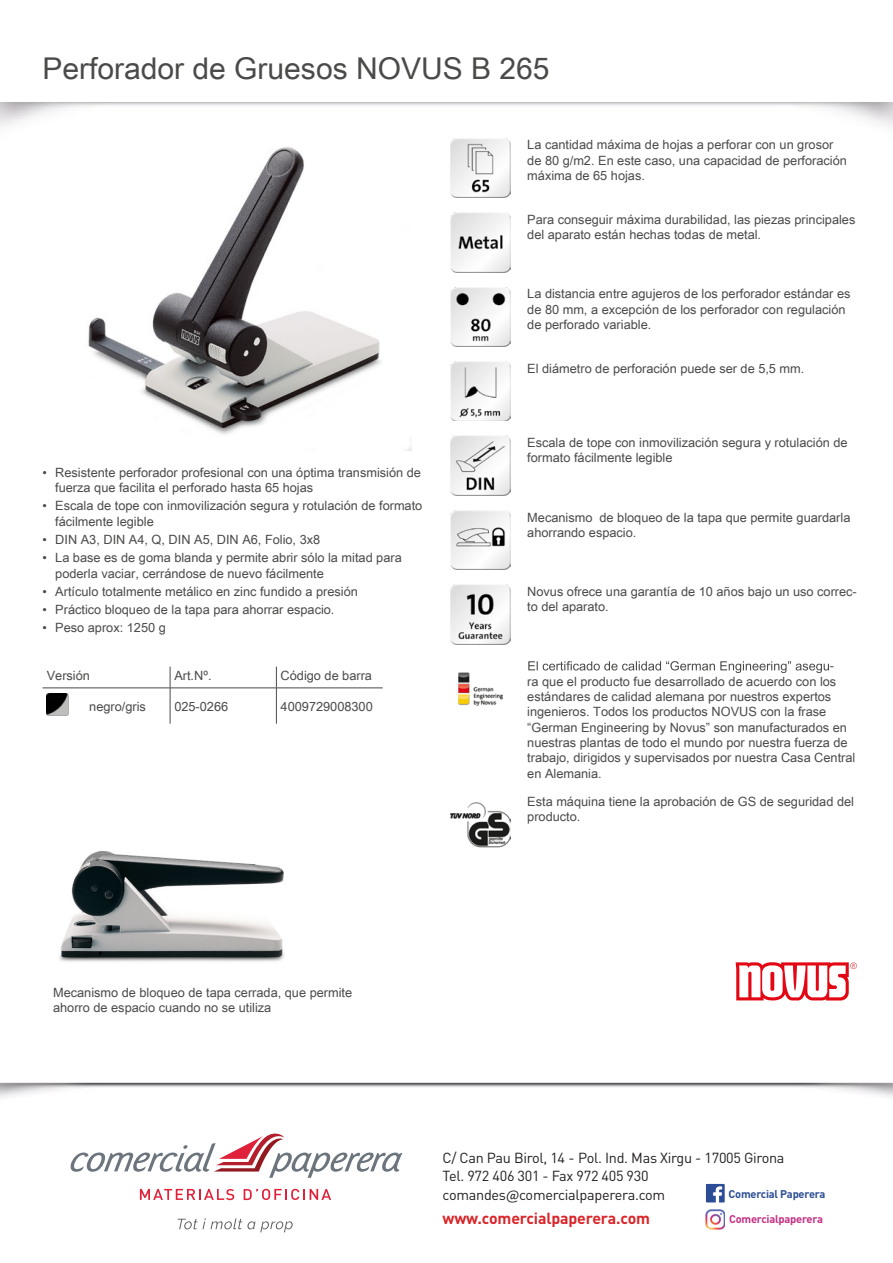
<style>
.page{position:relative;width:893px;height:1263px;background:#fff}
.page>*{position:absolute;margin:0;border:0;box-sizing:border-box;transform-origin:0 0}
.t1{font:30px "Arial Unicode MS";color:#4a4a49}
.t2{font:700 15.9px "DIN";letter-spacing:-.01em;color:#d92428}
.t3{font:14.4px/18.8px "DIN";letter-spacing:-.02em;color:#231f20}
.t4{font:12.75px/15.3px "Arial Unicode MS";color:#4a4a49}
.t5{font:700 11.1px "DIN";letter-spacing:-.02em;color:#2b4d94}
.t6{font:700 11.1px "DIN";letter-spacing:-.02em;color:#c32f84}
.s1{font-family:"Officina Sans";font-style:italic}
</style>
<div class="page">
<svg style="left:736px;top:962px;width:121px;height:38px"></svg>
<img style="left:88px;top:146px;width:324px;height:305px">
<svg style="left:170px;top:667px;width:1px;height:21px"></svg>
<svg style="left:276px;top:667px;width:1px;height:21px"></svg>
<hr style="left:43px;top:688px;width:42px;height:1px;background:#4a4a49">
<hr style="left:85px;top:688px;width:85px;height:1px;background:#4a4a49">
<hr style="left:170px;top:688px;width:106px;height:1px;background:#4a4a49">
<hr style="left:170px;top:688px;width:1px;height:36px;background:#4a4a49">
<hr style="left:276px;top:688px;width:107px;height:1px;background:#4a4a49">
<hr style="left:276px;top:688px;width:1px;height:36px;background:#4a4a49">
<img style="left:47px;top:694px;width:21px;height:21px">
<img style="left:451px;top:138px;width:59px;height:60px">
<img style="left:451px;top:213px;width:59px;height:59px">
<img style="left:451px;top:287px;width:59px;height:60px">
<img style="left:451px;top:361px;width:59px;height:60px">
<img style="left:451px;top:436px;width:59px;height:59px">
<img style="left:451px;top:510px;width:59px;height:60px">
<img style="left:451px;top:585px;width:59px;height:59px">
<img style="left:458px;top:672px;width:45px;height:34px">
<svg style="left:528px;top:661px;width:301px;height:12px"></svg>
<img style="left:451px;top:802px;width:59px;height:46px">
<img style="left:59px;top:851px;width:225px;height:111px">
<img style="left:0;top:1082px;width:893px;height:16px">
<img style="left:706px;top:1184px;width:19px;height:18px">
<svg style="left:70px;top:1133px;width:332px;height:45px"></svg>
<svg style="left:140px;top:1189px;width:94px;height:11px"></svg>
<svg style="left:244px;top:1189px;width:87px;height:11px"></svg>
<svg style="left:178px;top:1218px;width:115px;height:14px"></svg>
<img style="left:705px;top:1209px;width:20px;height:20px">
<h1 class="t1" style="left:43px;top:47px;width:508px">Perforador de Gruesos NOVUS B 265</h1>
<p class="t4" style="left:527px;top:137px;width:321px">La cantidad máxima de hojas a perforar con un grosor de 80 g/m2. En este caso, una capacidad de perforación máxima de 65 hojas.</p>
<p class="t4" style="left:527px;top:211px;width:330px">Para conseguir máxima durabilidad, las piezas principales del aparato están hechas todas de metal.</p>
<p class="t4" style="left:527px;top:286px;width:325px">La distancia entre agujeros de los perforador estándar es de 80 mm, a excepción de los perforador con regulación de perforado variable.</p>
<p class="t4" style="left:527px;top:360px;width:279px">El diámetro de perforación puede ser de 5,5 mm.</p>
<p class="t4" style="left:55px;top:464px;width:367px;text-indent:-13px">• Resistente perforador profesional con una óptima transmisión de fuerza que facilita el perforado hasta 65 hojas</p>
<p class="t4" style="left:55px;top:498px;width:369px;text-indent:-13px">• Escala de tope con inmovilización segura y rotulación de formato fácilmente legible</p>
<p class="t4" style="left:43px;top:532px;width:279px">• DIN A3, DIN A4, Q, DIN A5, DIN A6, Folio, 3x8</p>
<p class="t4" style="left:55px;top:550px;width:348px;text-indent:-13px">• La base es de goma blanda y permite abrir sólo la mitad para poderla vaciar, cerrándose de nuevo fácilmente</p>
<p class="t4" style="left:43px;top:583px;width:317px">• Artículo totalmente metálico en zinc fundido a presión</p>
<p class="t4" style="left:43px;top:602px;width:293px">• Práctico bloqueo de la tapa para ahorrar espacio.</p>
<p class="t4" style="left:43px;top:620px;width:125px">• Peso aprox: 1250 g</p>
<p class="t4" style="left:47px;top:667px;width:45px">Versión</p>
<p class="t4" style="left:174px;top:667px;width:39px">Art.Nº.</p>
<p class="t4" style="left:281px;top:667px;width:93px">Código de barra</p>
<p class="t4" style="left:89px;top:699px;width:58px">negro/gris</p>
<p class="t4" style="left:174px;top:699px;width:55px">025-0266</p>
<p class="t4" style="left:281px;top:699px;width:94px">4009729008300</p>
<p class="t4" style="left:527px;top:435px;width:322px">Escala de tope con inmovilización segura y rotulación de formato fácilmente legible</p>
<p class="t4" style="left:527px;top:509px;width:325px">Mecanismo de bloqueo de la tapa que permite guardarla ahorrando espacio.</p>
<p class="t4" style="left:527px;top:583px;width:331px">Novus ofrece una garantía de 10 años bajo un uso correc&shy;to del aparato.</p>
<p class="t4" style="left:527px;top:658px;width:330px;text-indent:303px">-<br>ra que el producto fue desarrollado de acuerdo con los estándares de calidad alemana por nuestros expertos ingenieros. Todos los productos NOVUS con la frase “German Engineering by Novus” son manufacturados en nuestras plantas de todo el mundo por nuestra fuerza de trabajo, dirigidos y supervisados por nuestra Casa Central en Alemania.</p>
<p class="t4" style="left:527px;top:793px;width:328px">Esta máquina tiene la aprobación de GS de seguridad del producto.</p>
<p class="t4" style="left:53px;top:985px;width:301px">Mecanismo de bloqueo de tapa cerrada, que permite ahorro de espacio cuando no se utiliza</p>
<p class="t3" style="left:442px;top:1148px;width:344px">C/ Can Pau Birol, 14 - Pol. Ind. Mas Xirgu - 17005 Girona<br>Tel. 972 406 301 - Fax 972 405 930 comandes<span class="s1">@</span>comercialpaperera.com</p>
<p class="t2" style="left:442px;top:1208px;width:209px">www.comercialpaperera.com</p>
<p class="t5" style="left:729px;top:1186px;width:98px">Comercial Paperera</p>
<p class="t6" style="left:729px;top:1212px;width:95px">Comercialpaperera</p>
</div>
